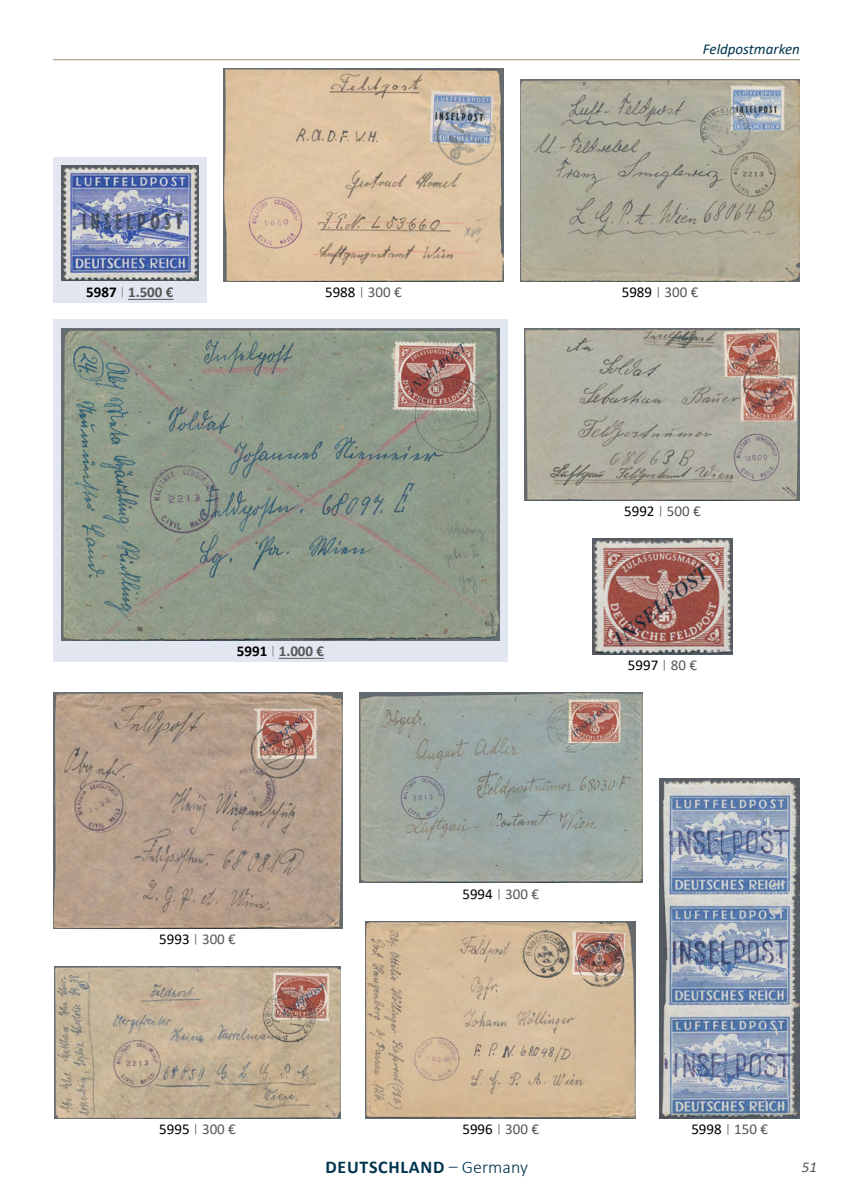
<style>
.page{position:relative;width:851px;height:1191px;background:#fff}
.page>*{position:absolute;margin:0;border:0;box-sizing:border-box;transform-origin:0 0}
.t1{font:700 18px "Calibri";letter-spacing:.04em;color:#00354e}
.t2{font:15px "Calibri";color:#000}
.t3{font:700 15px "Calibri";color:#575756}
.t4{font:italic 15px "Calibri";color:#00354e}
.t5{font:italic 15px "Calibri";color:#575756}
.s1{color:#000}
.s2{font-family:"Bernhard Modern BT";font-size:10.5px;color:#7e7e7d}
.s3{font-family:"Bernhard Modern BT";font-weight:700;font-size:10.5px;color:#575756}
.s4{color:#575756}
.s5{font-weight:300}
</style>
<div class="page">
<hr style="left:53px;top:59px;width:746px;height:1px;background:#9c8b74">
<div style="left:53px;top:320px;width:455px;height:341px;background:#e1e6f0"></div>
<hr style="left:279px;top:658px;width:45px;height:1px;background:#575756">
<img style="left:62px;top:328px;width:437px;height:312px">
<img style="left:525px;top:328px;width:274px;height:172px">
<img style="left:53px;top:693px;width:289px;height:235px">
<img style="left:359px;top:693px;width:283px;height:190px">
<img style="left:55px;top:966px;width:285px;height:152px">
<img style="left:365px;top:921px;width:270px;height:197px">
<img style="left:223px;top:68px;width:280px;height:213px">
<img style="left:520px;top:80px;width:279px;height:201px">
<div style="left:53px;top:157px;width:153px;height:146px;background:#e1e6f0"></div>
<img style="left:62px;top:166px;width:136px;height:115px">
<hr style="left:128px;top:299px;width:45px;height:1px;background:#575756">
<img style="left:592px;top:538px;width:140px;height:116px">
<img style="left:659px;top:778px;width:140px;height:340px">
<p class="t4" style="left:702px;top:38px;width:99px">Feldpostmarken</p>
<p class="t3" style="left:86px;top:281px;width:89px"><span class="s1">5987</span> <span class="s2">|</span> 1.500 €</p>
<p class="t2" style="left:325px;top:282px;width:78px">5988 <span class="s3">|</span> <span class="s4">300 €</span></p>
<p class="t2" style="left:621px;top:282px;width:78px">5989 <span class="s3">|</span> <span class="s4">300 €</span></p>
<p class="t3" style="left:237px;top:640px;width:89px"><span class="s1">5991</span> <span class="s2">|</span> 1.000 €</p>
<p class="t2" style="left:624px;top:500px;width:78px">5992 <span class="s3">|</span> <span class="s4">500 €</span></p>
<p class="t2" style="left:627px;top:655px;width:70px">5997 <span class="s3">|</span> <span class="s4">80 €</span></p>
<p class="t2" style="left:159px;top:928px;width:78px">5993 <span class="s3">|</span> <span class="s4">300 €</span></p>
<p class="t2" style="left:462px;top:883px;width:78px">5994 <span class="s3">|</span> <span class="s4">300 €</span></p>
<p class="t2" style="left:159px;top:1119px;width:78px">5995 <span class="s3">|</span> <span class="s4">300 €</span></p>
<p class="t2" style="left:462px;top:1119px;width:78px">5996 <span class="s3">|</span> <span class="s4">300 €</span></p>
<p class="t2" style="left:691px;top:1119px;width:78px">5998 <span class="s3">|</span> <span class="s4">150 €</span></p>
<p class="t1" style="left:325px;top:1154px;width:204px">DEUTSCHLAND <span class="s5">– Germany</span></p>
<p class="t5" style="left:801px;top:1157px;width:17px">51</p>
</div>
